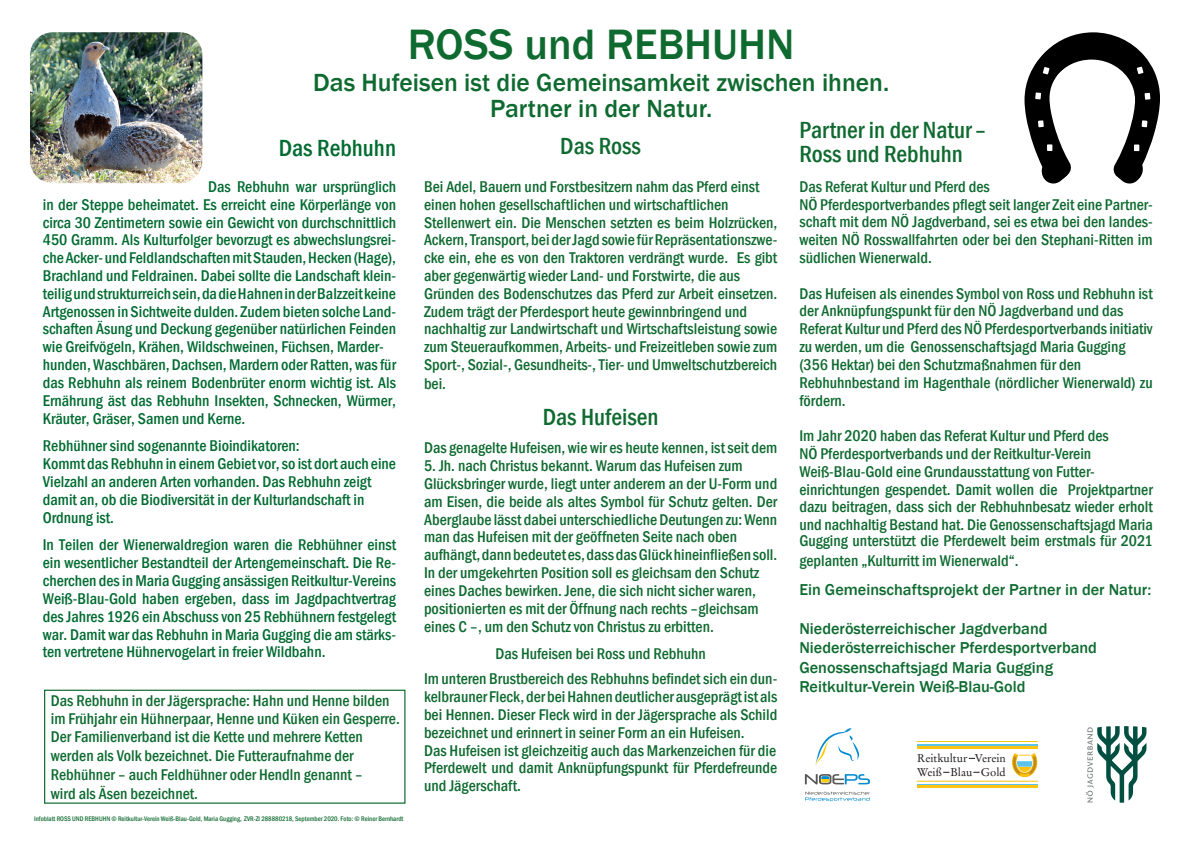
<style>
.page{position:relative;width:1191px;height:851px;background:#fff}
.page>*{position:absolute;margin:0;border:0;box-sizing:border-box;transform-origin:0 0}
.t1{font:500 43.66px "Franklin Gothic";color:#0f6a30}
.t2{font:500 25.48px "Franklin Gothic";color:#0f6a30}
.t3{font:500 condensed 24px "Franklin Gothic";color:#0f6a30}
.t4{font:500 condensed 24px "Franklin Gothic";color:#006b31}
.t5{font:500 16.2px "Franklin Gothic";color:#0e6b30}
.t6{font:500 condensed 16px/17.8px "Franklin Gothic";color:#0f6a30;text-align:justify}
.t7{font:500 condensed 16px/17.8px "Franklin Gothic";color:#006b31;text-align:justify}
.t8{font:500 condensed 16px/17.8px "Franklin Gothic";color:#0e6b30}
.t9{font:500 condensed 16px/19.2px "Franklin Gothic";color:#106b31}
.t10{font:11.26px/14.1px "Stempel Garamond";color:#1e181a}
.t11{font:500 condensed 6.8px "Franklin Gothic";color:#106b31}
.s1{color:#106b31}
</style>
<div class="page">
<img style="left:30px;top:32px;width:172px;height:151px">
<svg style="left:1024px;top:32px;width:136px;height:152px"></svg>
<img style="left:1086px;top:726px;width:61px;height:77px">
<svg style="left:805px;top:791px;width:65px;height:10px"></svg>
<svg style="left:815px;top:728px;width:44px;height:38px"></svg>
<svg style="left:804px;top:774px;width:66px;height:10px"></svg>
<hr style="left:917px;top:743px;width:120px;height:3px;background:#5ac3ea">
<hr style="left:917px;top:746px;width:120px;height:2px;background:#fcc310">
<hr style="left:917px;top:741px;width:120px;height:1px;background:#fdc20d">
<hr style="left:917px;top:783px;width:120px;height:2px;background:#5ac3ea">
<hr style="left:917px;top:785px;width:120px;height:3px;background:#fcc310">
<hr style="left:917px;top:781px;width:120px;height:1px;background:#fdc20d">
<svg style="left:1012px;top:753px;width:25px;height:24px"></svg>
<div style="left:44px;top:689px;width:361px;height:114px;border:1px solid #0e6b30"></div>
<p class="t1" style="left:408px;top:18px;width:388px">ROSS und REBHUHN</p>
<p class="t2" style="left:313px;top:66px;width:577px">Das Hufeisen ist die Gemeinsamkeit zwischen ihnen.</p>
<p class="t2" style="left:490px;top:92px;width:224px">Partner in der Natur.</p>
<p class="t4" style="left:279px;top:133px;width:119px">Das Rebhuhn</p>
<p class="t7" style="left:43px;top:177px;width:355px;text-indent:165px">Das Rebhuhn war ursprünglich in der Steppe beheimatet. Es erreicht eine Körperlänge von circa 30 Zentimetern sowie ein Gewicht von durchschnittlich 450 Gramm. Als Kulturfolger bevorzugt es abwechslungsrei&shy;che Acker- und Feldlandschaften mit Stauden, Hecken (Hage), Brachland und Feldrainen. Dabei sollte die Landschaft klein&shy;teilig und strukturreich sein, da die Hahnen in der Balzzeit keine Artgenossen in Sichtweite dulden. Zudem bieten solche Land&shy;schaften Äsung und Deckung gegenüber natürlichen Feinden wie Greifvögeln, Krähen, Wildschweinen, Füchsen, Marder-</p>
<p class="t7" style="left:43px;top:355px;width:355px">hunden, Waschbären, Dachsen, Mardern oder Ratten, was für das Rebhuhn als reinem Bodenbrüter enorm wichtig ist. Als Ernährung äst das Rebhuhn Insekten, Schnecken, Würmer, Kräuter, Gräser, Samen und Kerne.</p>
<p class="t7" style="left:43px;top:437px;width:258px">Rebhühner sind sogenannte Bioindikatoren:</p>
<p class="t7" style="left:43px;top:454px;width:355px">Kommt das Rebhuhn in einem Gebiet vor, so ist dort auch eine<br>Vielzahl an anderen Arten vorhanden. Das Rebhuhn zeigt</p>
<p class="t7" style="left:43px;top:490px;width:323px">damit an, ob die Biodiversität in der Kulturlandschaft in</p>
<p class="t7" style="left:43px;top:508px;width:73px">Ordnung ist.</p>
<p class="t7" style="left:43px;top:536px;width:355px">In Teilen der Wienerwaldregion waren die Rebhühner einst ein wesentlicher Bestandteil der Artengemeinschaft. Die Re&shy;cherchen des in Maria Gugging ansässigen Reitkultur-Vereins Weiß-Blau-Gold haben ergeben, dass im Jagdpachtvertrag des Jahres 1926 ein Abschuss von 25 Rebhühnern festgelegt war. Damit war das Rebhuhn in Maria Gugging die am stärks&shy;ten vertretene Hühnervogelart in freier Wildbahn.</p>
<p class="t8" style="left:51px;top:691px;width:350px">Das Rebhuhn in der Jägersprache: Hahn und Henne bilden im Frühjahr ein Hühnerpaar, Henne und Küken ein Gesperre.<br>Der Familienverband ist die Kette und mehrere Ketten</p>
<p class="t8" style="left:51px;top:746px;width:304px">werden als Volk bezeichnet. Die Futteraufnahme der</p>
<p class="t8" style="left:51px;top:765px;width:313px">Rebhühner – auch Feldhühner oder Hendln genannt –</p>
<p class="t8" style="left:51px;top:784px;width:149px">wird als Äsen bezeichnet.</p>
<p class="t11" style="left:34px;top:814px;width:371px">Infoblatt ROSS UND REBHUHN © Reitkultur-Verein Weiß-Blau-Gold, Maria Gugging, ZVR-Zl 288880218, September 2020. Foto: © Reiner Bernhardt</p>
<p class="t3" style="left:560px;top:130px;width:82px">Das Ross</p>
<p class="t6" style="left:424px;top:177px;width:337px">Bei Adel, Bauern und Forstbesitzern nahm das Pferd einst</p>
<p class="t6" style="left:424px;top:195px;width:306px">einen hohen gesellschaftlichen und wirtschaftlichen</p>
<p class="t6" style="left:424px;top:213px;width:355px">Stellenwert ein. Die Menschen setzten es beim Holzrücken, Ackern, Transport, bei der Jagd sowie für Repräsentationszwe&shy;cke ein, ehe es von den Traktoren verdrängt wurde. Es gibt aber gegenwärtig wieder Land- und Forstwirte, die aus</p>
<p class="t6" style="left:424px;top:284px;width:355px">Gründen des Bodenschutzes das Pferd zur Arbeit einsetzen.<br>Zudem trägt der Pferdesport heute gewinnbringend und</p>
<p class="t6" style="left:424px;top:320px;width:355px">nachhaltig zur Landwirtschaft und Wirtschaftsleistung sowie zum Steueraufkommen, Arbeits- und Freizeitleben sowie zum Sport-, Sozial-, Gesundheits-, Tier- und Umweltschutzbereich</p>
<p class="t6" style="left:424px;top:375px;width:24px">bei.</p>
<p class="t3" style="left:543px;top:401px;width:117px">Das Hufeisen</p>
<p class="t6" style="left:424px;top:439px;width:355px">Das genagelte Hufeisen, wie wir es heute kennen, ist seit dem</p>
<p class="t6" style="left:424px;top:457px;width:320px">5. Jh. nach Christus bekannt. Warum das Hufeisen zum</p>
<p class="t6" style="left:424px;top:474px;width:355px">Glücksbringer wurde, liegt unter anderem an der U-Form und am Eisen, die beide als altes Symbol für Schutz gelten. Der Aberglaube lässt dabei unterschiedliche Deutungen zu: Wenn man das Hufeisen mit der geöffneten Seite nach oben</p>
<p class="t6" style="left:424px;top:546px;width:355px">aufhängt, dann bedeutet es, dass das Glück hineinfließen soll.<br>In der umgekehrten Position soll es gleichsam den Schutz</p>
<p class="t6" style="left:424px;top:581px;width:333px">eines Daches bewirken. Jene, die sich nicht sicher waren,</p>
<p class="t6" style="left:424px;top:599px;width:336px">positionierten es mit der Öffnung nach rechts –gleichsam</p>
<p class="t6" style="left:424px;top:617px;width:291px">eines C –, um den Schutz von Christus zu erbitten.</p>
<p class="t6" style="left:495px;top:644px;width:212px">Das Hufeisen bei Ross und Rebhuhn</p>
<p class="t6" style="left:424px;top:670px;width:355px">Im unteren Brustbereich des Rebhuhns befindet sich ein dun&shy;kelbrauner Fleck, der bei Hahnen deutlicher ausgeprägt ist als bei Hennen. Dieser Fleck wird in der Jägersprache als Schild bezeichnet und erinnert in seiner Form an ein Hufeisen.</p>
<p class="t6" style="left:424px;top:741px;width:354px">Das Hufeisen ist gleichzeitig auch das Markenzeichen für die</p>
<p class="t6" style="left:424px;top:759px;width:355px">Pferdewelt und damit Anknüpfungspunkt für Pferdefreunde und Jägerschaft.</p>
<p class="t3" style="left:799px;top:115px;width:189px">Partner in der Natur –</p>
<p class="t3" style="left:799px;top:139px;width:165px">Ross und Rebhuhn</p>
<p class="t6" style="left:799px;top:177px;width:192px">Das Referat Kultur und Pferd des</p>
<p class="t6" style="left:799px;top:195px;width:355px">NÖ Pferdesportverbandes pflegt seit langer Zeit eine Partner&shy;schaft mit dem NÖ Jagdverband, sei es etwa bei den landes&shy;weiten NÖ Rosswallfahrten oder bei den Stephani-Ritten im südlichen Wienerwald.</p>
<p class="t6" style="left:799px;top:284px;width:355px">Das Hufeisen als einendes Symbol von Ross und Rebhuhn ist der Anknüpfungspunkt für den NÖ Jagdverband und das</p>
<p class="t6" style="left:799px;top:320px;width:355px">Referat Kultur und Pferd des NÖ Pferdesportverbands initiativ zu werden, um die Genossenschaftsjagd Maria Gugging</p>
<p class="t6" style="left:799px;top:355px;width:283px">(356 Hektar) bei den Schutzmaßnahmen für den</p>
<p class="t6" style="left:799px;top:373px;width:355px">Rebhuhnbestand im Hagenthale (nördlicher Wienerwald) zu fördern.</p>
<p class="t6" style="left:799px;top:427px;width:311px">Im Jahr 2020 haben das Referat Kultur und Pferd des</p>
<p class="t6" style="left:799px;top:444px;width:293px">NÖ Pferdesportverbands und der Reitkultur-Verein</p>
<p class="t6" style="left:799px;top:462px;width:297px">Weiß-Blau-Gold eine Grundausstattung von Futter-</p>
<p class="t6" style="left:799px;top:480px;width:355px">einrichtungen gespendet. Damit wollen die Projektpartner dazu beitragen, dass sich der Rebhuhnbesatz wieder erholt und nachhaltig Bestand hat. <span class="s1">Die Genossenschaftsjagd Maria</span></p>
<p class="t9" style="left:799px;top:531px;width:355px">Gugging unterstützt die Pferdewelt beim erstmals für 2021 geplanten „Kulturritt im Wienerwald“.</p>
<p class="t5" style="left:799px;top:579px;width:353px">Ein Gemeinschaftsprojekt der Partner in der Natur:</p>
<p class="t5" style="left:799px;top:618px;width:250px">Niederösterreichischer Jagdverband</p>
<p class="t5" style="left:799px;top:637px;width:299px">Niederösterreichischer Pferdesportverband</p>
<p class="t5" style="left:799px;top:657px;width:255px">Genossenschaftsjagd Maria Gugging</p>
<p class="t5" style="left:799px;top:676px;width:228px">Reitkultur-Verein Weiß-Blau-Gold</p>
<p class="t10" style="left:917px;top:750px;width:90px">Reitkultur Verein<br>Weiß Blau Gold</p>
</div>
